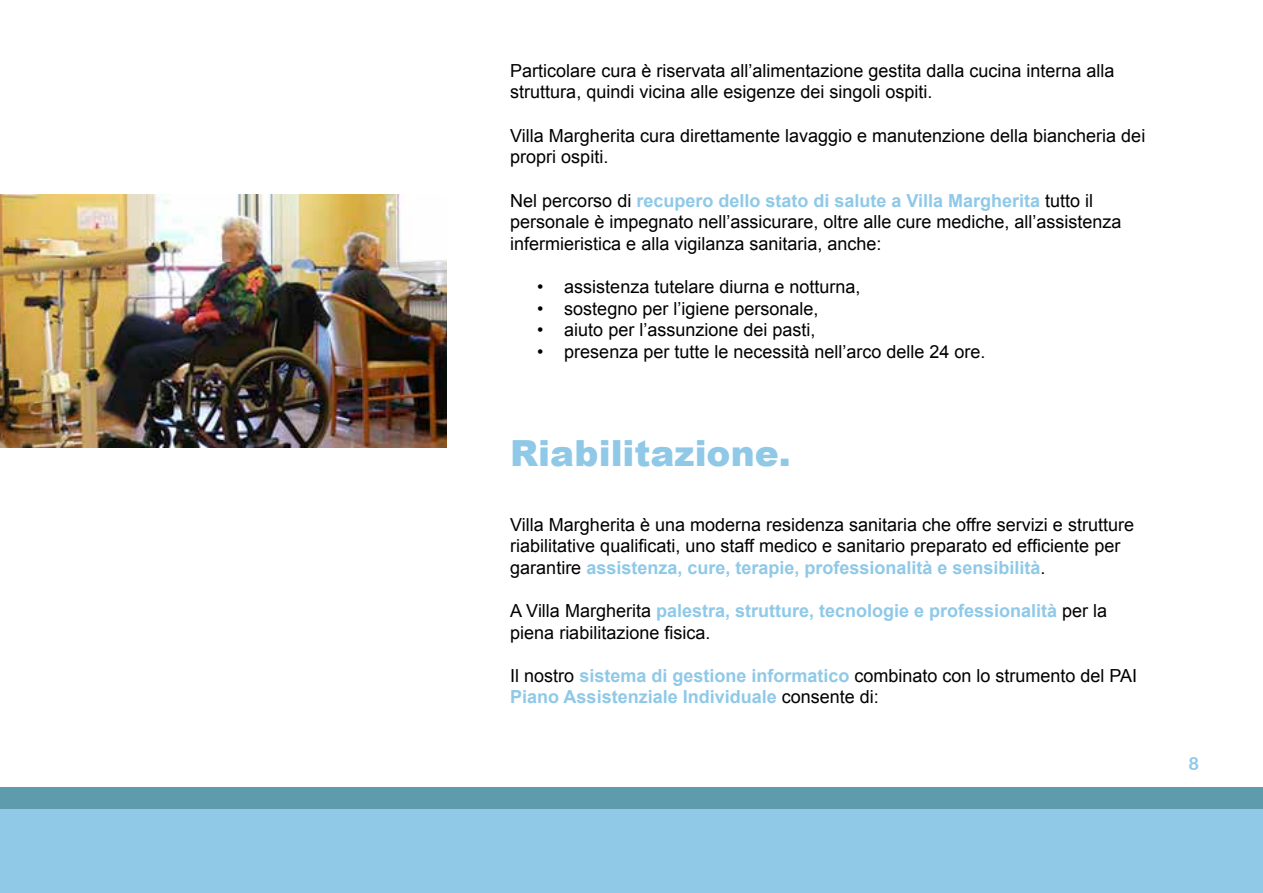
<style>
.page{position:relative;width:1263px;height:893px;background:#fff}
.page>*{position:absolute;margin:0;border:0;box-sizing:border-box;transform-origin:0 0}
.Heading_1{font:900 36px "Arial";color:#8fc9e7}
.t1{font:18px/21.6px "Arial";color:#000}
.t2{font:700 18px/21.6px "Arial";color:#8fc9e7}
.t3{font:18px "Arial Rounded MT Bold";color:#8fc9e7}
.s1{font-weight:700;color:#8fc9e7}
.s2{font-weight:400;color:#000}
</style>
<div class="page">
<div style="left:0;top:809px;width:1263px;height:84px;background:#8fc9e7"></div>
<div style="left:0;top:788px;width:1263px;height:21px;background:#5e9bad"></div>
<img style="left:0;top:194px;width:446px;height:254px">
<p class="t1" style="left:510px;top:60px;width:606px">Particolare cura è riservata all’alimentazione gestita dalla cucina interna alla struttura, quindi vicina alle esigenze dei singoli ospiti.</p>
<p class="t1" style="left:510px;top:125px;width:636px">Villa Margherita cura direttamente lavaggio e manutenzione della biancheria dei propri ospiti.</p>
<p class="t1" style="left:510px;top:190px;width:613px">Nel percorso di <span class="s1">recupero dello stato di salute a Villa Margherita</span> tutto il personale è impegnato nell’assicurare, oltre alle cure mediche, all’assistenza infermieristica e alla vigilanza sanitaria, anche:</p>
<p class="t1" style="left:537px;top:276px;width:325px">• assistenza tutelare diurna e notturna,</p>
<p class="t1" style="left:537px;top:298px;width:283px">• sostegno per l’igiene personale,</p>
<p class="t1" style="left:537px;top:319px;width:280px">• aiuto per l’assunzione dei pasti,</p>
<p class="t1" style="left:537px;top:341px;width:450px">• presenza per tutte le necessità nell’arco delle 24 ore.</p>
<p class="Heading_1" style="left:510px;top:427px;width:282px">Riabilitazione.</p>
<p class="t1" style="left:510px;top:514px;width:625px">Villa Margherita è una moderna residenza sanitaria che offre servizi e strutture riabilitative qualificati, uno staff medico e sanitario preparato ed efficiente per garantire <span class="s1">assistenza, cure, terapie, professionalità e sensibilità</span>.</p>
<p class="t1" style="left:510px;top:600px;width:598px">A Villa Margherita <span class="s1">palestra, strutture, tecnologie e professionalità</span> per la piena riabilitazione fisica.</p>
<p class="t2" style="left:510px;top:665px;width:628px"><span class="s2">Il nostro</span> sistema di gestione informatico <span class="s2">combinato con lo strumento del PAI<br></span>Piano Assistenziale Individuale <span class="s2">consente di:</span></p>
<p class="t3" style="left:1188px;top:753px;width:12px">8</p>
</div>
